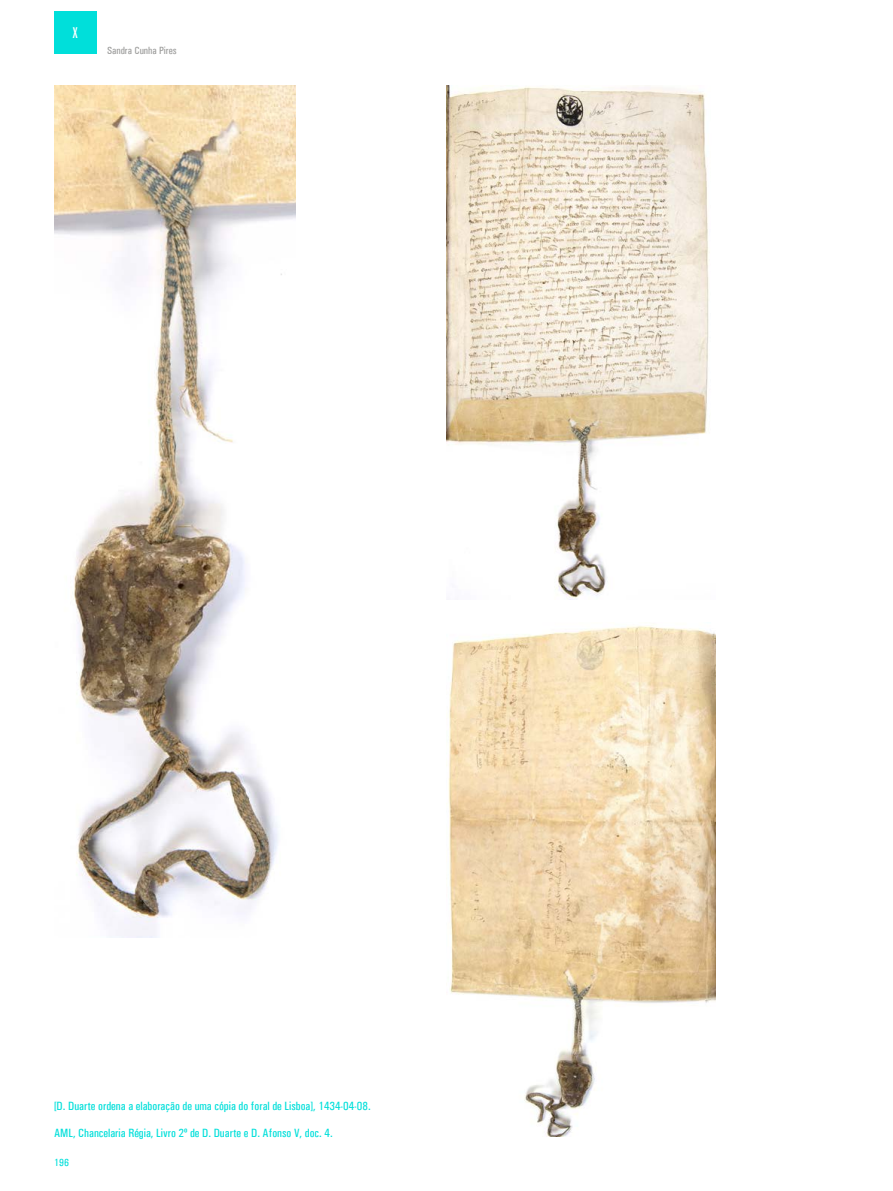
<style>
.page{position:relative;width:893px;height:1191px;background:#fff}
.page>*{position:absolute;margin:0;border:0;box-sizing:border-box;transform-origin:0 0}
.t1{font:extra-condensed 15px "Zurich BT";color:#fff}
.t2{font:500 condensed 12px "Univers";color:#00dfda}
.t3{font:500 condensed 10.5px "Univers";color:#9d9d9c}
.t4{font:500 condensed 10.5px "Univers";color:#00dfda}
</style>
<div class="page">
<div style="left:54px;top:11px;width:43px;height:43px;background:#00dfda"></div>
<img style="left:446px;top:85px;width:263px;height:513px">
<img style="left:448px;top:626px;width:267px;height:511px">
<img style="left:54px;top:85px;width:242px;height:852px">
<p class="t1" style="left:73px;top:24px;width:6px">X</p>
<p class="t3" style="left:107px;top:44px;width:71px">Sandra Cunha Pires</p>
<p class="t2" style="left:54px;top:1099px;width:318px">[D. Duarte ordena a elaboração de uma cópia do foral de Lisboa], 1434-04-08.</p>
<p class="t2" style="left:54px;top:1125px;width:280px">AML, Chancelaria Régia, Livro 2º de D. Duarte e D. Afonso V, doc. 4.</p>
<p class="t4" style="left:54px;top:1156px;width:16px">196</p>
</div>
